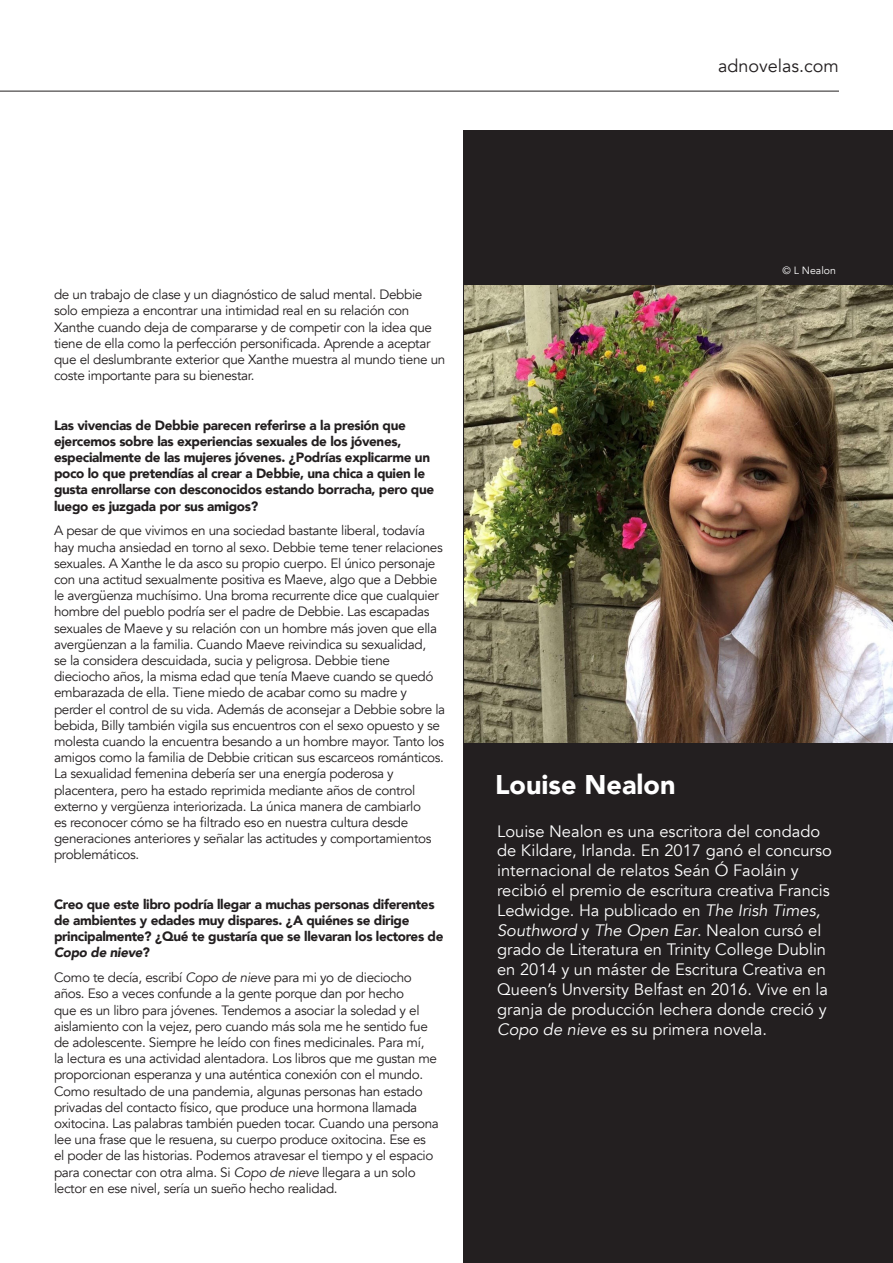
<style>
.page{position:relative;width:893px;height:1263px;background:#fff}
.page>*{position:absolute;margin:0;border:0;box-sizing:border-box;transform-origin:0 0}
.t1{font:900 27px "Avenir";color:#fff}
.t2{font:18px "Avenir";color:#231f20}
.t3{font:16.5px/19.8px "Avenir";color:#fff}
.t4{font:13.5px/16.2px "Avenir";letter-spacing:-.025em;color:#231f20}
.t5{font:900 13.5px/16.2px "Avenir";letter-spacing:-.025em;color:#231f20}
.t6{font:10.5px "Avenir";color:#fff}
.s1{font-style:italic}
</style>
<div class="page">
<div style="left:463px;top:131px;width:430px;height:1132px;background:#231f20"></div>
<hr style="left:0;top:91px;width:839px;height:1px;background:#231f20">
<img style="left:465px;top:286px;width:428px;height:456px">
<p class="t2" style="left:718px;top:55px;width:122px">adnovelas.com</p>
<p class="t4" style="left:54px;top:287px;width:393px">de un trabajo de clase y un diagnóstico de salud mental. Debbie solo empieza a encontrar una intimidad real en su relación con Xanthe cuando deja de compararse y de competir con la idea que tiene de ella como la perfección personificada. Aprende a aceptar que el deslumbrante exterior que Xanthe muestra al mundo tiene un coste importante para su bienestar.</p>
<p class="t5" style="left:54px;top:416px;width:382px">Las vivencias de Debbie parecen referirse a la presión que ejercemos sobre las experiencias sexuales de los jóvenes, especialmente de las mujeres jóvenes. ¿Podrías explicarme un poco lo que pretendías al crear a Debbie, una chica a quien le gusta enrollarse con desconocidos estando borracha, pero que luego es juzgada por sus amigos?</p>
<p class="t4" style="left:54px;top:523px;width:393px">A pesar de que vivimos en una sociedad bastante liberal, todavía hay mucha ansiedad en torno al sexo. Debbie teme tener relaciones sexuales. A Xanthe le da asco su propio cuerpo. El único personaje con una actitud sexualmente positiva es Maeve, algo que a Debbie le avergüenza muchísimo. Una broma recurrente dice que cualquier hombre del pueblo podría ser el padre de Debbie. Las escapadas sexuales de Maeve y su relación con un hombre más joven que ella avergüenzan a la familia. Cuando Maeve reivindica su sexualidad,<br>se la considera descuidada, sucia y peligrosa. Debbie tiene dieciocho años, la misma edad que tenía Maeve cuando se quedó embarazada de ella. Tiene miedo de acabar como su madre y perder el control de su vida. Además de aconsejar a Debbie sobre la bebida, Billy también vigila sus encuentros con el sexo opuesto y se molesta cuando la encuentra besando a un hombre mayor. Tanto los amigos como la familia de Debbie critican sus escarceos románticos.<br>La sexualidad femenina debería ser una energía poderosa y placentera, pero ha estado reprimida mediante años de control externo y vergüenza interiorizada. La única manera de cambiarlo<br>es reconocer cómo se ha filtrado eso en nuestra cultura desde generaciones anteriores y señalar las actitudes y comportamientos problemáticos.</p>
<p class="t5" style="left:54px;top:896px;width:391px">Creo que este libro podría llegar a muchas personas diferentes de ambientes y edades muy dispares. ¿A quiénes se dirige principalmente? ¿Qué te gustaría que se llevaran los lectores de <span class="s1">Copo de nieve</span>?</p>
<p class="t4" style="left:54px;top:970px;width:386px">Como te decía, escribí <span class="s1">Copo de nieve</span> para mi yo de dieciocho años. Eso a veces confunde a la gente porque dan por hecho<br>que es un libro para jóvenes. Tendemos a asociar la soledad y el aislamiento con la vejez, pero cuando más sola me he sentido fue de adolescente. Siempre he leído con fines medicinales. Para mí,<br>la lectura es una actividad alentadora. Los libros que me gustan me proporcionan esperanza y una auténtica conexión con el mundo.<br>Como resultado de una pandemia, algunas personas han estado privadas del contacto físico, que produce una hormona llamada oxitocina. Las palabras también pueden tocar. Cuando una persona lee una frase que le resuena, su cuerpo produce oxitocina. Ese es el poder de las historias. Podemos atravesar el tiempo y el espacio para conectar con otra alma. Si <span class="s1">Copo de nieve</span> llegara a un solo lector en ese nivel, sería un sueño hecho realidad.</p>
<p class="t6" style="left:782px;top:264px;width:55px">© L Nealon</p>
<p class="t1" style="left:495px;top:761px;width:182px">Louise Nealon</p>
<p class="t3" style="left:497px;top:821px;width:336px">Louise Nealon es una escritora del condado de Kildare, Irlanda. En 2017 ganó el concurso internacional de relatos Seán Ó Faoláin y recibió el premio de escritura creativa Francis Ledwidge. Ha publicado en <span class="s1">The Irish Times, Southword</span> y <span class="s1">The Open Ear</span>. Nealon cursó el grado de Literatura en Trinity College Dublin en 2014 y un máster de Escritura Creativa en Queen’s Unversity Belfast en 2016. Vive en la granja de producción lechera donde creció y <span class="s1">Copo de nieve</span> es su primera novela.</p>
</div>
